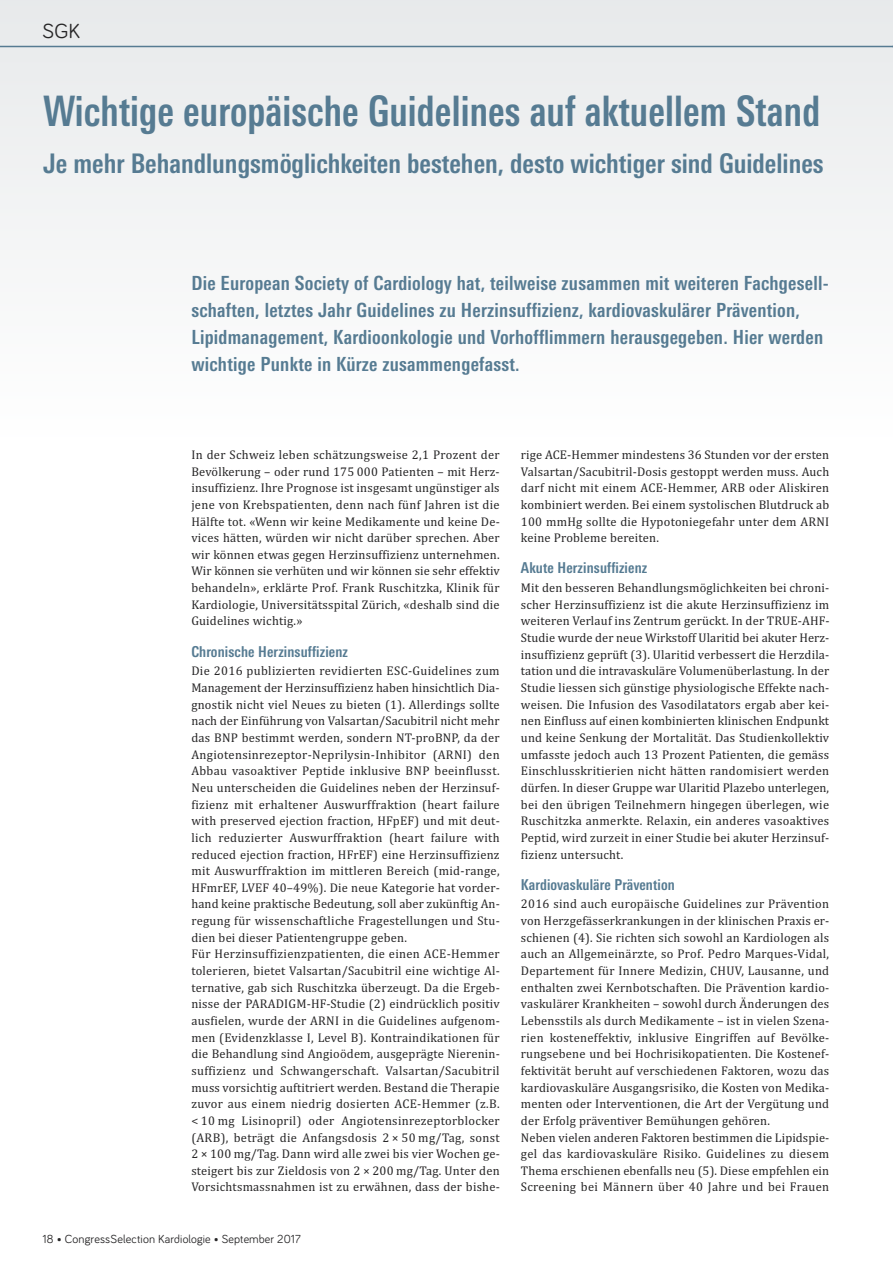
<style>
.page{position:relative;width:893px;height:1263px;background:#fff}
.page>*{position:absolute;margin:0;border:0;box-sizing:border-box;transform-origin:0 0}
.t1{font:700 condensed 42px "Linotype Univers";letter-spacing:.005em;color:#567b92;scale:.9 1}
.t2{font:700 condensed 27px "Linotype Univers";color:#567b92}
.t3{font:21px "Bariol";color:#272627}
.t4{font:700 condensed 19.5px/27px "Linotype Univers";letter-spacing:.015em;color:#567b92}
.t5{font:700 condensed 15px "Linotype Univers";letter-spacing:.01em;color:#567b92}
.t6{font:12.75px/16.6px "Cambria";letter-spacing:.015em;color:#272627;text-align:justify}
.t7{font:12px "Bariol";letter-spacing:.01em;color:#272627}
</style>
<div class="page">
<div style="left:0;top:0;width:893px;height:442px;background:#f3f4f5"></div>
<hr style="left:0;top:46px;width:893px;height:1px;background:#567b92">
<h3 class="t3" style="left:43px;top:24px;width:39px">SGK</h3>
<h1 class="t1" style="left:43px;top:96px;width:865px">Wichtige europäische Guidelines auf aktuellem Stand</h1>
<h2 class="t2" style="left:43px;top:154px;width:782px">Je mehr Behandlungsmöglichkeiten bestehen, desto wichtiger sind Guidelines</h2>
<p class="t4" style="left:191px;top:271px;width:639px">Die European Society of Cardiology hat, teilweise zusammen mit weiteren Fachgesell&shy;schaften, letztes Jahr Guidelines zu Herzinsuffizienz, kardiovaskulärer Prävention, Lipidmanagement, Kardioonkologie und Vorhofflimmern herausgegeben. Hier werden wichtige Punkte in Kürze zusammengefasst.</p>
<p class="t6" style="left:191px;top:446px;width:310px">In der Schweiz leben schätzungsweise 2,1 Prozent der Bevölkerung – oder rund 175 000 Patienten – mit Herz&shy;insuffizienz. Ihre Prognose ist insgesamt ungünstiger als jene von Krebspatienten, denn nach fünf Jahren ist die Hälfte tot. «Wenn wir keine Medikamente und keine De&shy;vices hätten, würden wir nicht darüber sprechen. Aber wir können etwas gegen Herzinsuffizienz unternehmen.<br>Wir können sie verhüten und wir können sie sehr effektiv behandeln», erklärte Prof. Frank Ruschitzka, Klinik für Kardiologie, Universitätsspital Zürich, «deshalb sind die Guidelines wichtig.»</p>
<p class="t5" style="left:191px;top:646px;width:158px">Chronische Herzinsuffizienz</p>
<p class="t6" style="left:191px;top:663px;width:310px;text-align:left">Die 2016 publizierten revidierten ESC-Guidelines zum Management der Herzinsuffizienz haben hinsichtlich Dia&shy;gnostik nicht viel Neues zu bieten (1). Allerdings sollte nach der Einführung von Valsartan/Sacubitril nicht mehr das BNP bestimmt werden, sondern NT-proBNP, da der Angiotensinrezeptor-Neprilysin-Inhibitor (ARNI) den Abbau vasoaktiver Peptide inklusive BNP beeinflusst.<br>Neu unterscheiden die Guidelines neben der Herzinsuf&shy;fizienz mit erhaltener Auswurffraktion (heart failure with preserved ejection fraction, HFpEF) und mit deut&shy;lich reduzierter Auswurffraktion (heart failure with reduced ejection fraction, HFrEF) eine Herzinsuffizienz mit Auswurffraktion im mittleren Bereich (mid-range, HFmrEF, LVEF 40–49%). Die neue Kategorie hat vorder&shy;hand keine praktische Bedeutung, soll aber zukünftig An&shy;regung für wissenschaftliche Fragestellungen und Stu&shy;dien bei dieser Patientengruppe geben.<br>Für Herzinsuffizienzpatienten, die einen ACE-Hemmer tolerieren, bietet Valsartan/Sacubitril eine wichtige Al&shy;ternative, gab sich Ruschitzka überzeugt. Da die Ergeb&shy;nisse der PARADIGM-HF-Studie (2) eindrücklich positiv ausfielen, wurde der ARNI in die Guidelines aufgenom&shy;men (Evidenzklasse I, Level B). Kontraindikationen für die Behandlung sind Angioödem, ausgeprägte Nierenin&shy;suffizienz und Schwangerschaft. Valsartan/Sacubitril muss vorsichtig auftitriert werden. Bestand die Therapie zuvor aus einem niedrig dosierten ACE-Hemmer (z.B. &lt; 10 mg Lisinopril) oder Angiotensinrezeptorblocker (ARB), beträgt die Anfangsdosis 2 × 50 mg/Tag, sonst 2 × 100 mg/Tag. Dann wird alle zwei bis vier Wochen ge&shy;steigert bis zur Zieldosis von 2 × 200 mg/Tag. Unter den Vorsichtsmassnahmen ist zu erwähnen, dass der bishe-</p>
<p class="t7" style="left:43px;top:1234px;width:260px">18 • CongressSelection Kardiologie • September 2017</p>
<p class="t6" style="left:521px;top:446px;width:310px">rige ACE-Hemmer mindestens 36 Stunden vor der ersten Valsartan/Sacubitril-Dosis gestoppt werden muss. Auch darf nicht mit einem ACE-Hemmer, ARB oder Aliskiren kombiniert werden. Bei einem systolischen Blutdruck ab 100 mmHg sollte die Hypotoniegefahr unter dem ARNI keine Probleme bereiten.</p>
<p class="t5" style="left:521px;top:563px;width:128px">Akute Herzinsuffizienz</p>
<p class="t6" style="left:521px;top:579px;width:310px">Mit den besseren Behandlungsmöglichkeiten bei chroni&shy;scher Herzinsuffizienz ist die akute Herzinsuffizienz im weiteren Verlauf ins Zentrum gerückt. In der TRUE-AHF-Studie wurde der neue Wirkstoff Ularitid bei akuter Herz&shy;insuffizienz geprüft (3). Ularitid verbessert die Herzdila&shy;tation und die intravaskuläre Volumenüberlastung. In der Studie liessen sich günstige physiologische Effekte nach&shy;weisen. Die Infusion des Vasodilatators ergab aber kei&shy;nen Einfluss auf einen kombinierten klinischen Endpunkt und keine Senkung der Mortalität. Das Studienkollektiv umfasste jedoch auch 13 Prozent Patienten, die gemäss Einschlusskritierien nicht hätten randomisiert werden dürfen. In dieser Gruppe war Ularitid Plazebo unterlegen, bei den übrigen Teilnehmern hingegen überlegen, wie Ruschitzka anmerkte. Relaxin, ein anderes vasoaktives Peptid, wird zurzeit in einer Studie bei akuter Herzinsuf&shy;fizienz untersucht.</p>
<p class="t5" style="left:521px;top:879px;width:155px">Kardiovaskuläre Prävention</p>
<p class="t6" style="left:521px;top:896px;width:310px;text-align:left">2016 sind auch europäische Guidelines zur Prävention von Herzgefässerkrankungen in der klinischen Praxis er&shy;schienen (4). Sie richten sich sowohl an Kardiologen als auch an Allgemeinärzte, so Prof. Pedro Marques-Vidal, Departement für Innere Medizin, CHUV, Lausanne, und enthalten zwei Kernbotschaften. Die Prävention kardio&shy;vaskulärer Krankheiten – sowohl durch Änderungen des Lebensstils als durch Medikamente – ist in vielen Szena&shy;rien kosteneffektiv, inklusive Eingriffen auf Bevölke&shy;rungsebene und bei Hochrisikopatienten. Die Kostenef&shy;fektivität beruht auf verschiedenen Faktoren, wozu das kardiovaskuläre Ausgangsrisiko, die Kosten von Medika&shy;menten oder Interventionen, die Art der Vergütung und der Erfolg präventiver Bemühungen gehören.<br>Neben vielen anderen Faktoren bestimmen die Lipidspie&shy;gel das kardiovaskuläre Risiko. Guidelines zu diesem Thema erschienen ebenfalls neu (5). Diese empfehlen ein Screening bei Männern über 40 Jahre und bei Frauen</p>
</div>
